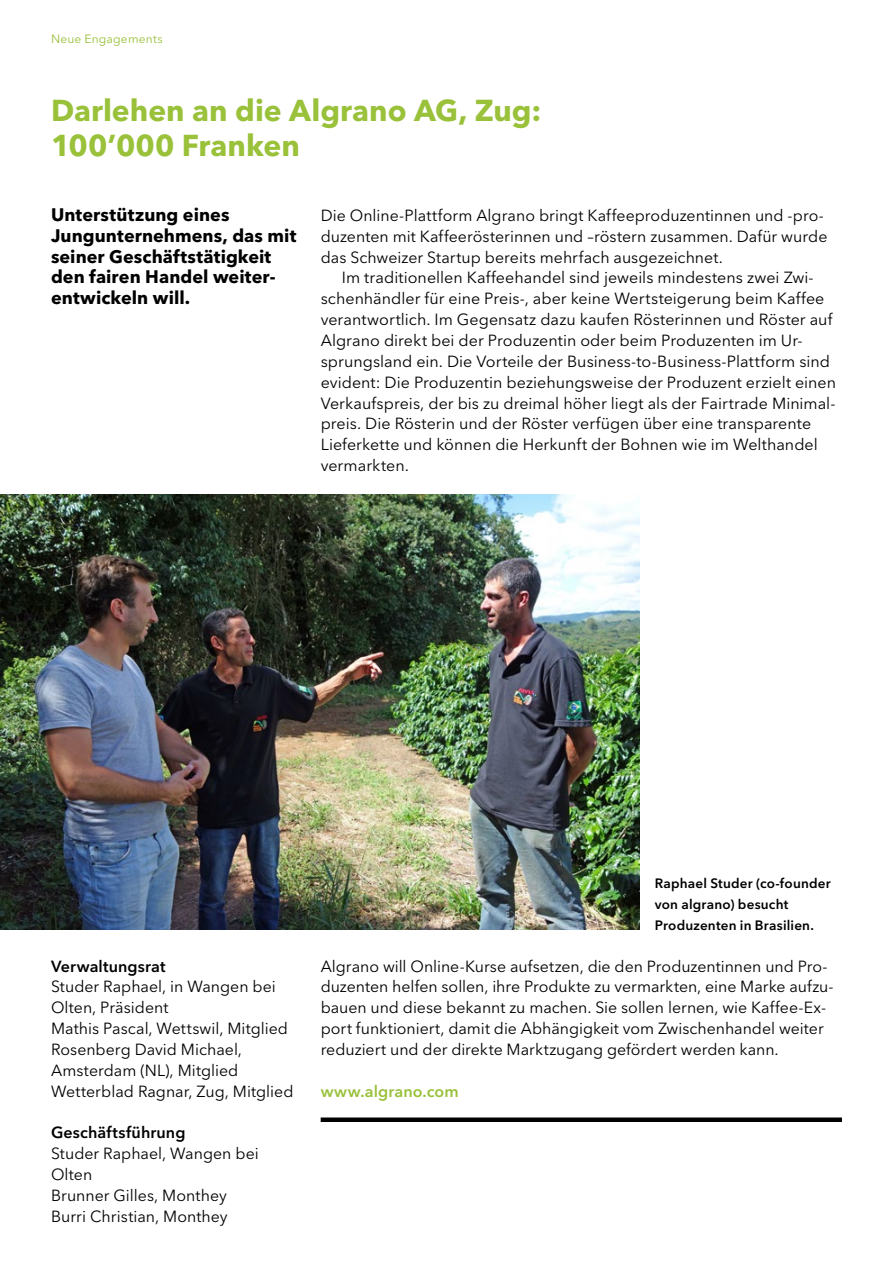
<style>
.page{position:relative;width:893px;height:1263px;background:#fff}
.page>*{position:absolute;margin:0;border:0;box-sizing:border-box;transform-origin:0 0}
.t1{font:700 30px/34.5px "Avenir Next LT Pro";color:#99c139}
.t2{font:700 18px/20.9px "Avenir Next LT Pro";letter-spacing:.005em;color:#000}
.t3{font:16.05px/20.9px "Avenir Next LT Pro";color:#000}
.t4{font:600 16.05px "Avenir Next LT Pro";letter-spacing:.01em;color:#000}
.t5{font:600 16.05px "Avenir Next LT Pro";letter-spacing:.005em;color:#99c139}
.t6{font:600 13.5px/20.9px "Avenir Next LT Pro";letter-spacing:.015em;color:#000}
.t7{font:12px "Avenir Next LT Pro";letter-spacing:.015em;color:#99c139}
</style>
<div class="page">
<div style="left:321px;top:1117px;width:521px;height:5px;background:#000"></div>
<img style="left:0;top:495px;width:640px;height:435px">
<p class="t7" style="left:51px;top:32px;width:113px">Neue Engagements</p>
<h1 class="t1" style="left:51px;top:93px;width:492px">Darlehen an die Algrano AG, Zug:<br>100’000 Franken</h1>
<p class="t2" style="left:51px;top:204px;width:247px">Unterstützung eines<br>Jungunternehmens, das mit seiner Geschäftstätigkeit den fairen Handel weiter&shy;entwickeln will.</p>
<p class="t3" style="left:321px;top:205px;width:508px">Die Online-Plattform Algrano bringt Kaffeeproduzentinnen und -pro&shy;duzenten mit Kaffeerösterinnen und –röstern zusammen. Dafür wurde das Schweizer Startup bereits mehrfach ausgezeichnet.</p>
<p class="t3" style="left:321px;top:267px;width:517px;text-indent:21px">Im traditionellen Kaffeehandel sind jeweils mindestens zwei Zwi&shy;schenhändler für eine Preis-, aber keine Wertsteigerung beim Kaffee verantwortlich. Im Gegensatz dazu kaufen Rösterinnen und Röster auf Algrano direkt bei der Produzentin oder beim Produzenten im Ur&shy;sprungsland ein. Die Vorteile der Business-to-Business-Plattform sind evident: Die Produzentin beziehungsweise der Produzent erzielt einen Verkaufspreis, der bis zu dreimal höher liegt als der Fairtrade Minimal&shy;preis. Die Rösterin und der Röster verfügen über eine transparente Lieferkette und können die Herkunft der Bohnen wie im Welthandel vermarkten.</p>
<p class="t4" style="left:51px;top:956px;width:116px">Verwaltungsrat</p>
<p class="t3" style="left:51px;top:976px;width:244px">Studer Raphael, in Wangen bei<br>Olten, Präsident<br>Mathis Pascal, Wettswil, Mitglied<br>Rosenberg David Michael,<br>Amsterdam (NL), Mitglied<br>Wetterblad Ragnar, Zug, Mitglied</p>
<p class="t4" style="left:51px;top:1123px;width:136px">Geschäftsführung</p>
<p class="t3" style="left:51px;top:1143px;width:209px">Studer Raphael, Wangen bei<br>Olten<br>Brunner Gilles, Monthey<br>Burri Christian, Monthey</p>
<p class="t6" style="left:655px;top:873px;width:177px">Raphael Studer (co-founder von algrano) besucht<br>Produzenten in Brasilien.</p>
<p class="t3" style="left:321px;top:955px;width:515px">Algrano will Online-Kurse aufsetzen, die den Produzentinnen und Pro&shy;duzenten helfen sollen, ihre Produkte zu vermarkten, eine Marke aufzu&shy;bauen und diese bekannt zu machen. Sie sollen lernen, wie Kaffee-Ex&shy;port funktioniert, damit die Abhängigkeit vom Zwischenhandel weiter reduziert und der direkte Marktzugang gefördert werden kann.</p>
<p class="t5" style="left:321px;top:1081px;width:140px">www.algrano.com</p>
</div>
